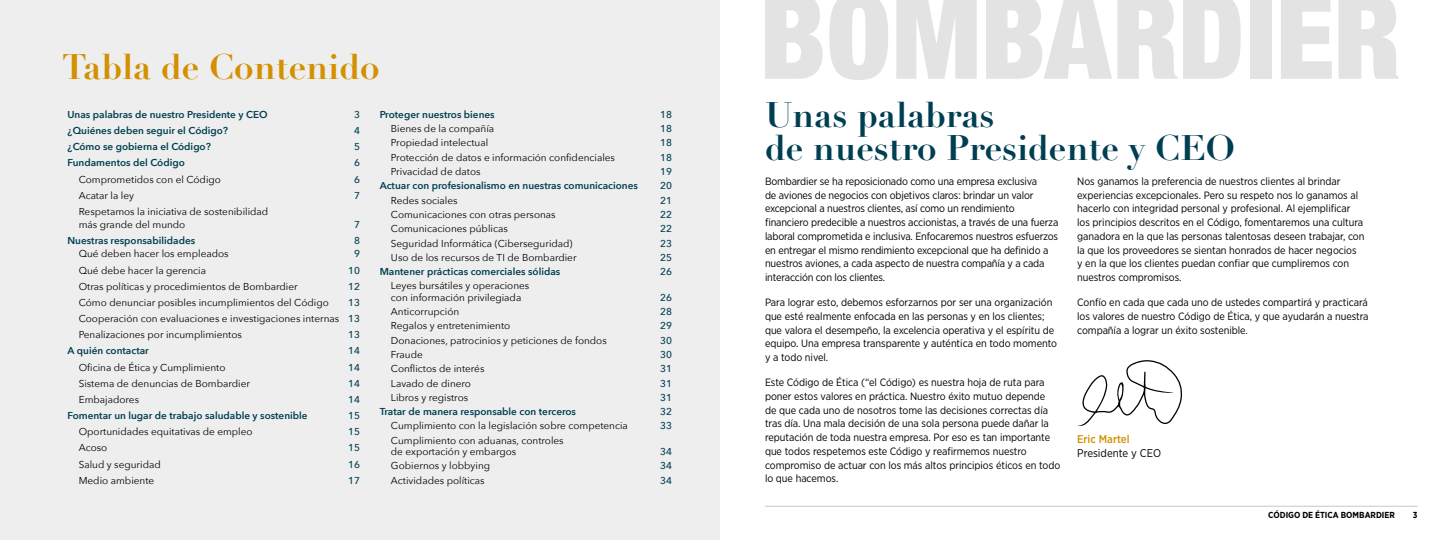
<style>
.page{position:relative;width:1440px;height:540px;background:#fff}
.page>*{position:absolute;margin:0;border:0;box-sizing:border-box;transform-origin:0 0}
.t1{font:700 35px/32.5px "Didot LH";color:#003e52}
.t2{font:700 35px "Didot LH";color:#d39000}
.t3{font:11.25px "Gotham Narrow";color:#000}
.t4{font:500 11.25px "Gotham Narrow";color:#d39000}
.t5{font:10.62px/13.8px "Gotham Narrow";letter-spacing:-.005em;color:#000}
.t6{font:10px/16.1px "Avenir Next";color:#000}
.t7{font:600 10px "Avenir Next";color:#003e52}
.t8{font:500 10px "Avenir Next";color:#003e52}
.t9{font:700 8.75px "Gotham Narrow";color:#000}
.s1{font-weight:500;color:#003e52}
</style>
<div class="page">
<div style="left:0;top:0;width:720px;height:540px;background:#eee"></div>
<svg style="left:765px;top:0;width:58px;height:79px"></svg>
<svg style="left:829px;top:0;width:59px;height:80px"></svg>
<svg style="left:896px;top:0;width:81px;height:79px"></svg>
<svg style="left:986px;top:0;width:255px;height:79px"></svg>
<div style="left:1250px;top:0;width:22px;height:79px;background:#e3e3e3"></div>
<svg style="left:1281px;top:0;width:51px;height:79px"></svg>
<svg style="left:1339px;top:0;width:60px;height:79px"></svg>
<svg style="left:1077px;top:360px;width:106px;height:66px"></svg>
<hr style="left:765px;top:506px;width:653px;height:1px;background:#c8c8c8">
<h1 class="t2" style="left:62px;top:45px;width:319px">Tabla de Contenido</h1>
<p class="t7" style="left:68px;top:106px;width:202px">Unas palabras de nuestro Presidente y CEO</p>
<p class="t8" style="left:354px;top:106px;width:7px">3</p>
<p class="t7" style="left:68px;top:122px;width:162px">¿Quiénes deben seguir el Código?</p>
<p class="t8" style="left:354px;top:122px;width:7px">4</p>
<p class="t7" style="left:68px;top:138px;width:145px">¿Cómo se gobierna el Código?</p>
<p class="t8" style="left:354px;top:138px;width:7px">5</p>
<p class="t7" style="left:68px;top:154px;width:119px">Fundamentos del Código</p>
<p class="t8" style="left:354px;top:154px;width:7px">6</p>
<p class="t6" style="left:79px;top:171px;width:144px">Comprometidos con el Código</p>
<p class="t8" style="left:354px;top:171px;width:7px">6</p>
<p class="t6" style="left:79px;top:187px;width:57px">Acatar la ley</p>
<p class="t8" style="left:354px;top:187px;width:7px">7</p>
<p class="t6" style="left:79px;top:204px;width:191px;line-height:13.2px">Respetamos la iniciativa de sostenibilidad más grande del mundo</p>
<p class="t8" style="left:354px;top:216px;width:7px">7</p>
<p class="t7" style="left:68px;top:232px;width:129px">Nuestras responsabilidades</p>
<p class="t8" style="left:354px;top:232px;width:7px">8</p>
<p class="t6" style="left:79px;top:245px;width:151px">Qué deben hacer los empleados</p>
<p class="t8" style="left:354px;top:245px;width:7px">9</p>
<p class="t6" style="left:79px;top:262px;width:129px">Qué debe hacer la gerencia</p>
<p class="t8" style="left:348px;top:262px;width:13px">10</p>
<p class="t6" style="left:79px;top:278px;width:220px">Otras políticas y procedimientos de Bombardier</p>
<p class="t8" style="left:348px;top:278px;width:13px">12</p>
<p class="t6" style="left:79px;top:294px;width:252px">Cómo denunciar posibles incumplimientos del Código</p>
<p class="t6" style="left:79px;top:294px;width:283px;text-align:justify;text-indent:269px"><span class="s1">13<br></span>Cooperación con evaluaciones e investigaciones internas <span class="s1">13<br></span>Penalizaciones por incumplimientos</p>
<p class="t8" style="left:348px;top:326px;width:13px">13</p>
<p class="t7" style="left:68px;top:342px;width:83px">A quién contactar</p>
<p class="t8" style="left:348px;top:342px;width:13px">14</p>
<p class="t6" style="left:79px;top:359px;width:148px">Oficina de Ética y Cumplimiento</p>
<p class="t8" style="left:348px;top:359px;width:13px">14</p>
<p class="t6" style="left:79px;top:375px;width:173px">Sistema de denuncias de Bombardier</p>
<p class="t8" style="left:348px;top:375px;width:13px">14</p>
<p class="t6" style="left:79px;top:391px;width:62px">Embajadores</p>
<p class="t8" style="left:348px;top:391px;width:13px">14</p>
<p class="t7" style="left:68px;top:407px;width:242px">Fomentar un lugar de trabajo saludable y sostenible</p>
<p class="t8" style="left:348px;top:407px;width:13px">15</p>
<p class="t6" style="left:79px;top:423px;width:175px">Oportunidades equitativas de empleo</p>
<p class="t8" style="left:348px;top:423px;width:13px">15</p>
<p class="t6" style="left:79px;top:439px;width:30px">Acoso</p>
<p class="t8" style="left:348px;top:439px;width:13px">15</p>
<p class="t6" style="left:79px;top:456px;width:84px">Salud y seguridad</p>
<p class="t8" style="left:348px;top:456px;width:13px">16</p>
<p class="t6" style="left:79px;top:472px;width:77px">Medio ambiente</p>
<p class="t8" style="left:348px;top:472px;width:13px">17</p>
<p class="t7" style="left:380px;top:106px;width:117px">Proteger nuestros bienes</p>
<p class="t8" style="left:660px;top:106px;width:13px">18</p>
<p class="t6" style="left:391px;top:120px;width:105px">Bienes de la compañía</p>
<p class="t8" style="left:660px;top:120px;width:13px">18</p>
<p class="t6" style="left:391px;top:134px;width:99px">Propiedad intelectual</p>
<p class="t8" style="left:660px;top:134px;width:13px">18</p>
<p class="t6" style="left:391px;top:149px;width:226px">Protección de datos e información confidenciales</p>
<p class="t8" style="left:660px;top:149px;width:13px">18</p>
<p class="t6" style="left:391px;top:163px;width:91px">Privacidad de datos</p>
<p class="t8" style="left:660px;top:163px;width:13px">19</p>
<p class="t7" style="left:380px;top:177px;width:260px">Actuar con profesionalismo en nuestras comunicaciones</p>
<p class="t8" style="left:660px;top:177px;width:13px">20</p>
<p class="t6" style="left:391px;top:192px;width:68px">Redes sociales</p>
<p class="t8" style="left:660px;top:192px;width:13px">21</p>
<p class="t6" style="left:391px;top:206px;width:166px">Comunicaciones con otras personas</p>
<p class="t8" style="left:660px;top:206px;width:13px">22</p>
<p class="t6" style="left:391px;top:220px;width:118px">Comunicaciones públicas</p>
<p class="t8" style="left:660px;top:220px;width:13px">22</p>
<p class="t6" style="left:391px;top:235px;width:183px">Seguridad Informática (Ciberseguridad)</p>
<p class="t8" style="left:660px;top:235px;width:13px">23</p>
<p class="t6" style="left:391px;top:249px;width:187px">Uso de los recursos de TI de Bombardier</p>
<p class="t8" style="left:660px;top:249px;width:13px">25</p>
<p class="t7" style="left:380px;top:263px;width:182px">Mantener prácticas comerciales sólidas</p>
<p class="t8" style="left:660px;top:263px;width:13px">26</p>
<p class="t6" style="left:391px;top:280px;width:140px;line-height:11.4px">Leyes bursátiles y operaciones con información privilegiada</p>
<p class="t8" style="left:660px;top:289px;width:13px">26</p>
<p class="t6" style="left:391px;top:303px;width:70px">Anticorrupción</p>
<p class="t8" style="left:660px;top:303px;width:13px">28</p>
<p class="t6" style="left:391px;top:317px;width:121px">Regalos y entretenimiento</p>
<p class="t8" style="left:660px;top:317px;width:13px">29</p>
<p class="t6" style="left:391px;top:332px;width:217px">Donaciones, patrocinios y peticiones de fondos</p>
<p class="t8" style="left:660px;top:332px;width:13px">30</p>
<p class="t6" style="left:391px;top:346px;width:33px">Fraude</p>
<p class="t8" style="left:660px;top:346px;width:13px">30</p>
<p class="t6" style="left:391px;top:360px;width:95px">Conflictos de interés</p>
<p class="t8" style="left:660px;top:360px;width:13px">31</p>
<p class="t6" style="left:391px;top:375px;width:82px">Lavado de dinero</p>
<p class="t8" style="left:660px;top:375px;width:13px">31</p>
<p class="t6" style="left:391px;top:389px;width:79px">Libros y registros</p>
<p class="t8" style="left:660px;top:389px;width:13px">31</p>
<p class="t7" style="left:380px;top:403px;width:198px">Tratar de manera responsable con terceros</p>
<p class="t8" style="left:660px;top:403px;width:13px">32</p>
<p class="t6" style="left:391px;top:418px;width:239px">Cumplimiento con la legislación sobre competencia</p>
<p class="t8" style="left:660px;top:417px;width:13px">33</p>
<p class="t6" style="left:391px;top:434px;width:174px;line-height:11.4px">Cumplimiento con aduanas, controles de exportación y embargos</p>
<p class="t8" style="left:660px;top:443px;width:13px">34</p>
<p class="t6" style="left:391px;top:457px;width:101px">Gobiernos y lobbying</p>
<p class="t8" style="left:660px;top:457px;width:13px">34</p>
<p class="t6" style="left:391px;top:472px;width:95px">Actividades políticas</p>
<p class="t8" style="left:660px;top:472px;width:13px">34</p>
<h1 class="t1" style="left:765px;top:99px;width:471px">Unas palabras<br>de nuestro Presidente y CEO</h1>
<p class="t5" style="left:765px;top:174px;width:295px">Bombardier se ha reposicionado como una empresa exclusiva<br>de aviones de negocios con objetivos claros: brindar un valor excepcional a nuestros clientes, así como un rendimiento financiero predecible a nuestros accionistas, a través de una fuerza laboral comprometida e inclusiva. Enfocaremos nuestros esfuerzos en entregar el mismo rendimiento excepcional que ha definido a nuestros aviones, a cada aspecto de nuestra compañía y a cada interacción con los clientes.</p>
<p class="t5" style="left:765px;top:295px;width:294px">Para lograr esto, debemos esforzarnos por ser una organización que esté realmente enfocada en las personas y en los clientes; que valora el desempeño, la excelencia operativa y el espíritu de equipo. Una empresa transparente y auténtica en todo momento y a todo nivel.</p>
<p class="t5" style="left:765px;top:375px;width:297px">Este Código de Ética (“el Código) es nuestra hoja de ruta para poner estos valores en práctica. Nuestro éxito mutuo depende<br>de que cada uno de nosotros tome las decisiones correctas día tras día. Una mala decisión de una sola persona puede dañar la reputación de toda nuestra empresa. Por eso es tan importante que todos respetemos este Código y reafirmemos nuestro compromiso de actuar con los más altos principios éticos en todo lo que hacemos.</p>
<p class="t5" style="left:1077px;top:174px;width:289px">Nos ganamos la preferencia de nuestros clientes al brindar experiencias excepcionales. Pero su respeto nos lo ganamos al hacerlo con integridad personal y profesional. Al ejemplificar los principios descritos en el Código, fomentaremos una cultura ganadora en la que las personas talentosas deseen trabajar, con la que los proveedores se sientan honrados de hacer negocios y en la que los clientes puedan confiar que cumpliremos con nuestros compromisos.</p>
<p class="t5" style="left:1077px;top:295px;width:293px;text-align:justify">Confío en cada que cada uno de ustedes compartirá y practicará los valores de nuestro Código de Ética, y que ayudarán a nuestra compañía a lograr un éxito sostenible.</p>
<p class="t4" style="left:1077px;top:432px;width:54px">Eric Martel</p>
<p class="t3" style="left:1077px;top:446px;width:86px">Presidente y CEO</p>
<p class="t9" style="left:1268px;top:509px;width:128px">CÓDIGO DE ÉTICA BOMBARDIER</p>
<p class="t9" style="left:1413px;top:509px;width:6px">3</p>
</div>
